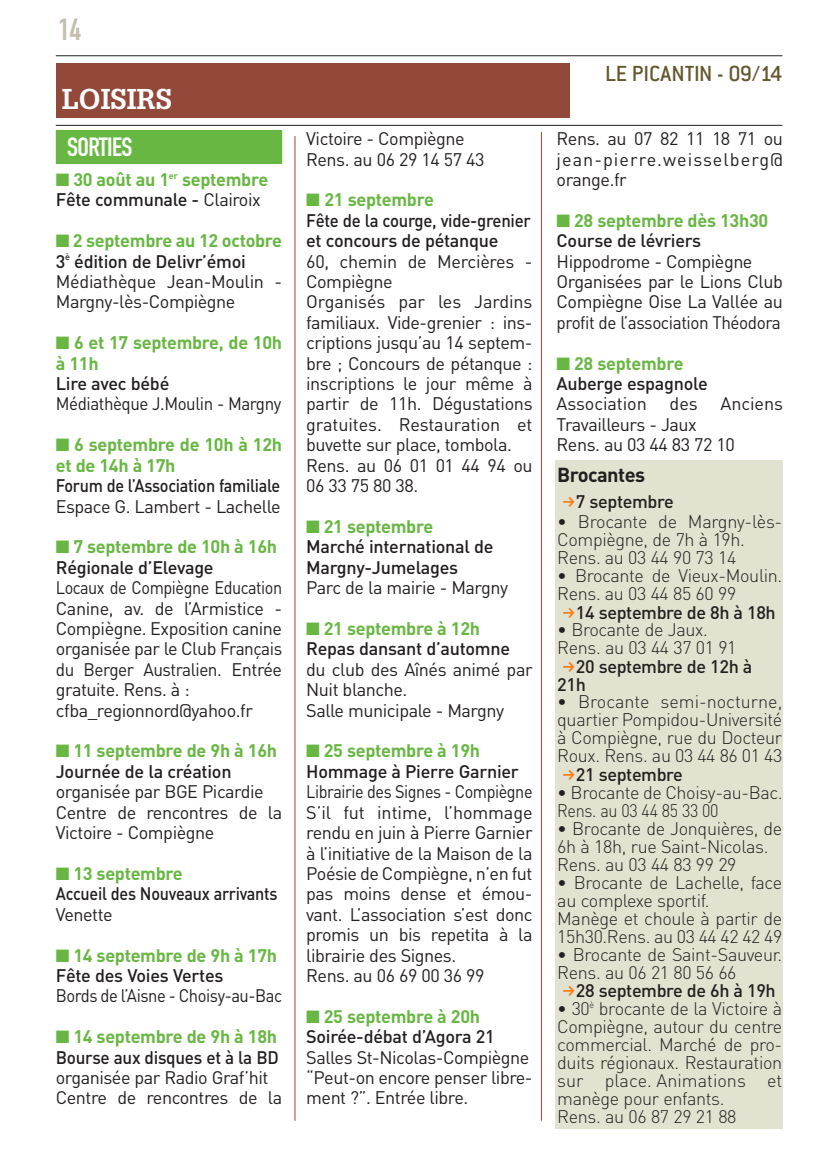
<style>
.page{position:relative;width:835px;height:1161px;background:#fff}
.page>*{position:absolute;margin:0;border:0;box-sizing:border-box;transform-origin:0 0}
.t1{font:30px "DIN Engschrift";color:#c5bdb0}
.t2{font:700 28px "Glypha";color:#fff}
.t3{font:26px "DIN Engschrift";letter-spacing:-.025em;color:#fff;scale:1.04 1}
.t4{font:500 24px "Conduit ITC";letter-spacing:-.01em;color:#62572d}
.t5{font:700 20px "DIN";letter-spacing:-.025em;color:#231f20}
.t6{font:18px/20.4px "DIN";letter-spacing:-.025em;color:#231f20}
.t7{font:300 18px/18px "DIN";letter-spacing:-.02em;color:#231f20}
.t8{font:18px/20.4px "DIN";letter-spacing:-.025em;color:#231f20;scale:.9 1}
.t9{font:500 18px/20.4px "DIN";letter-spacing:-.02em;color:#231f20}
.t10{font:700 18px/20.4px "DIN";letter-spacing:-.015em;color:#67b742}
.t11{font:18px/20.4px "DIN";letter-spacing:-.025em;color:#231f20;scale:.92 1}
.t12{font:18px/20.4px "DIN";letter-spacing:-.025em;color:#231f20;scale:.94 1}
.t13{font:500 18px/20.4px "DIN";letter-spacing:-.02em;color:#231f20;scale:.9 1}
.t14{font:300 18px "DIN";color:#231f20}
.t15{font:18px "DIN";letter-spacing:-.005em;color:#231f20}
.s1{font-weight:500;color:#231f20}
.s2{font-weight:400;color:#231f20}
.s3{color:#67b742}
.s4{font-weight:700;color:#67b742}
.s5{font-weight:500}
.s6{font-weight:400}
</style>
<div class="page">
<hr style="left:56px;top:55px;width:725px;height:1px;background:#231f20">
<hr style="left:56px;top:125px;width:725px;height:1px;background:#231f20">
<div style="left:56px;top:63px;width:513px;height:55px;background:#92493a"></div>
<div style="left:56px;top:130px;width:226px;height:34px;background:#67b742"></div>
<hr style="left:294px;top:136px;width:1px;height:984px;background:#92493a">
<hr style="left:540px;top:132px;width:1px;height:988px;background:#92493a">
<div style="left:555px;top:460px;width:226px;height:668px;background:#e2e2d0"></div>
<p class="t1" style="left:59px;top:19px;width:24px">14</p>
<p class="t2" style="left:62px;top:83px;width:111px">LOISIRS</p>
<p class="t3" style="left:67px;top:137px;width:64px">SORTIES</p>
<p class="t10" style="left:56px;top:169px;width:214px">■ 30 août au 1<sup>er</sup> septembre<br><span class="s1">Fête communale -</span> <span class="s2">Clairoix</span></p>
<p class="t6" style="left:56px;top:231px;width:228px"><span class="s3">■</span> <span class="s4">2 septembre au 12 octobre<br></span><span class="s5">3</span><sup>è</sup> <span class="s5">édition de Delivr’émoi<br></span>Médiathèque Jean-Moulin -<br>Margny-lès-Compiègne</p>
<p class="t12" style="left:56px;top:333px;width:242px"><span class="s3">■</span> <span class="s4">6 et 17 septembre, de 10h à 11h<br></span><span class="s5">Lire avec bébé<br></span>Médiathèque J.Moulin - Margny</p>
<p class="t10" style="left:56px;top:435px;width:228px">■ 6 septembre de 10h à 12h et de 14h à 17h<br><span class="s1">Forum de l’Association familiale<br></span><span class="s2">Espace G. Lambert - Lachelle</span></p>
<p class="t8" style="left:56px;top:537px;width:253px"><span class="s3">■</span> <span class="s4">7 septembre de 10h à 16h<br></span><span class="s5">Régionale d’Elevage<br></span>Locaux de Compiègne Education<br>Canine, av. de l’Armistice -<br>Compiègne. Exposition canine organisée par le Club Français du Berger Australien. Entrée gratuite. Rens. à : cfba_regionnord@yahoo.fr</p>
<p class="t6" style="left:56px;top:741px;width:228px"><span class="s3">■</span> <span class="s4">11 septembre de 9h à 16h<br></span><span class="s5">Journée de la création </span>organisée par BGE Picardie<br>Centre de rencontres de la<br>Victoire - Compiègne</p>
<p class="t13" style="left:56px;top:863px;width:248px"><span class="s3">■</span> <span class="s4">13 septembre<br></span>Accueil des Nouveaux arrivants<br><span class="s6">Venette</span></p>
<p class="t11" style="left:56px;top:945px;width:247px"><span class="s3">■</span> <span class="s4">14 septembre de 9h à 17h<br></span><span class="s5">Fête des Voies Vertes<br></span>Bords de l’Aisne - Choisy-au-Bac</p>
<p class="t6" style="left:56px;top:1026px;width:228px"><span class="s3">■</span> <span class="s4">14 septembre de 9h à 18h<br></span><span class="s5">Bourse aux disques et à la BD </span>organisée par Radio Graf’hit<br>Centre de rencontres de la</p>
<p class="t6" style="left:306px;top:129px;width:179px">Victoire - Compiègne<br>Rens. au 06 29 14 57 43</p>
<p class="t6" style="left:306px;top:190px;width:228px"><span class="s3">■</span> <span class="s4">21 septembre<br></span><span class="s5">Fête de la courge, vide-grenier et concours de pétanque<br></span>60, chemin de Mercières -<br>Compiègne<br>Organisés par les Jardins familiaux. Vide-grenier : ins&shy;criptions jusqu’au 14 septem&shy;bre ; Concours de pétanque : inscriptions le jour même à partir de 11h. Dégustations gratuites. Restauration et buvette sur place, tombola.<br>Rens. au 06 01 01 44 94 ou<br>06 33 75 80 38.</p>
<p class="t9" style="left:306px;top:516px;width:203px"><span class="s3">■</span> <span class="s4">21 septembre<br></span>Marché international de<br>Margny-Jumelages<br><span class="s6">Parc de la mairie - Margny</span></p>
<p class="t6" style="left:306px;top:618px;width:228px"><span class="s3">■</span> <span class="s4">21 septembre à 12h<br></span><span class="s5">Repas dansant d’automne </span>du club des Aînés animé par<br>Nuit blanche.<br>Salle municipale - Margny</p>
<p class="t8" style="left:306px;top:741px;width:253px"><span class="s3">■</span> <span class="s4">25 septembre à 19h<br></span><span class="s5">Hommage à Pierre Garnier<br></span>Librairie des Signes - Compiègne<br>S’il fut intime, l’hommage rendu en juin à Pierre Garnier à l’initiative de la Maison de la<br>Poésie de Compiègne, n’en fut pas moins dense et émou&shy;vant. L’association s’est donc promis un bis repetita à la librairie des Signes.<br>Rens. au 06 69 00 36 99</p>
<p class="t6" style="left:306px;top:1006px;width:228px"><span class="s3">■</span> <span class="s4">25 septembre à 20h<br></span><span class="s5">Soirée-débat d’Agora 21<br></span>Salles St-Nicolas-Compiègne “Peut-on encore penser libre&shy;ment ?”. Entrée libre.</p>
<p class="t4" style="left:604px;top:66px;width:178px">LE PICANTIN - 09/14</p>
<p class="t6" style="left:556px;top:129px;width:228px;text-align:justify">Rens. au 07 82 11 18 71 ou jean-pierre.weisselberg@ orange.fr</p>
<p class="t6" style="left:556px;top:210px;width:228px"><span class="s3">■</span> <span class="s4">28 septembre dès 13h30<br></span><span class="s5">Course de lévriers<br></span>Hippodrome - Compiègne<br>Organisées par le Lions Club<br>Compiègne Oise La Vallée au profit de l’association Théodora</p>
<p class="t9" style="left:556px;top:353px;width:152px"><span class="s3">■</span> <span class="s4">28 septembre<br></span>Auberge espagnole<br><span class="s6">Association</span></p>
<p class="t6" style="left:669px;top:394px;width:30px">des</p>
<p class="t15" style="left:720px;top:394px;width:64px">Anciens</p>
<p class="t6" style="left:556px;top:414px;width:179px">Travailleurs - Jaux<br>Rens. au 03 44 83 72 10</p>
<p class="t5" style="left:557px;top:463px;width:89px">Brocantes</p>
<p class="t9" style="left:575px;top:492px;width:99px">7 septembre</p>
<p class="t7" style="left:557px;top:512px;width:226px">• Brocante de Margny-lès-<br>Compiègne, de 7h à 19h.<br>Rens. au 03 44 90 73 14</p>
<p class="t7" style="left:557px;top:566px;width:226px">• Brocante de Vieux-Moulin.</p>
<p class="t7" style="left:557px;top:584px;width:180px">Rens. au 03 44 85 60 99</p>
<p class="t9" style="left:575px;top:602px;width:201px">14 septembre de 8h à 18h</p>
<p class="t7" style="left:557px;top:621px;width:152px">• Brocante de Jaux.</p>
<p class="t7" style="left:557px;top:639px;width:181px">Rens. au 03 44 37 01 91</p>
<p class="t9" style="left:575px;top:656px;width:178px">20 septembre de 12h à</p>
<p class="t9" style="left:557px;top:674px;width:30px">21h</p>
<p class="t14" style="left:557px;top:691px;width:226px">• Brocante semi-nocturne,</p>
<p class="t7" style="left:557px;top:711px;width:226px">quartier Pompidou-Université</p>
<p class="t7" style="left:557px;top:729px;width:226px">à Compiègne, rue du Docteur</p>
<p class="t7" style="left:557px;top:747px;width:226px">Roux. Rens. au 03 44 86 01 43</p>
<p class="t9" style="left:575px;top:764px;width:108px">21 septembre</p>
<p class="t7" style="left:557px;top:783px;width:226px">• Brocante de Choisy-au-Bac.<br>Rens. au 03 44 85 33 00</p>
<p class="t7" style="left:557px;top:819px;width:226px">• Brocante de Jonquières, de<br>6h à 18h, rue Saint-Nicolas.<br>Rens. au 03 44 83 99 29</p>
<p class="t7" style="left:557px;top:873px;width:226px">• Brocante de Lachelle, face au complexe sportif.<br>Manège et choule à partir de<br>15h30.Rens. au 03 44 42 42 49</p>
<p class="t7" style="left:557px;top:945px;width:226px">• Brocante de Saint-Sauveur.</p>
<p class="t7" style="left:557px;top:963px;width:181px">Rens. au 06 21 80 56 66</p>
<p class="t9" style="left:575px;top:980px;width:201px">28 septembre de 6h à 19h</p>
<p class="t7" style="left:557px;top:999px;width:226px">• 30<sup>è</sup> brocante de la Victoire à<br>Compiègne, autour du centre commercial. Marché de pro&shy;duits régionaux. Restauration sur place. Animations et manège pour enfants.<br>Rens. au 06 87 29 21 88</p>
</div>
